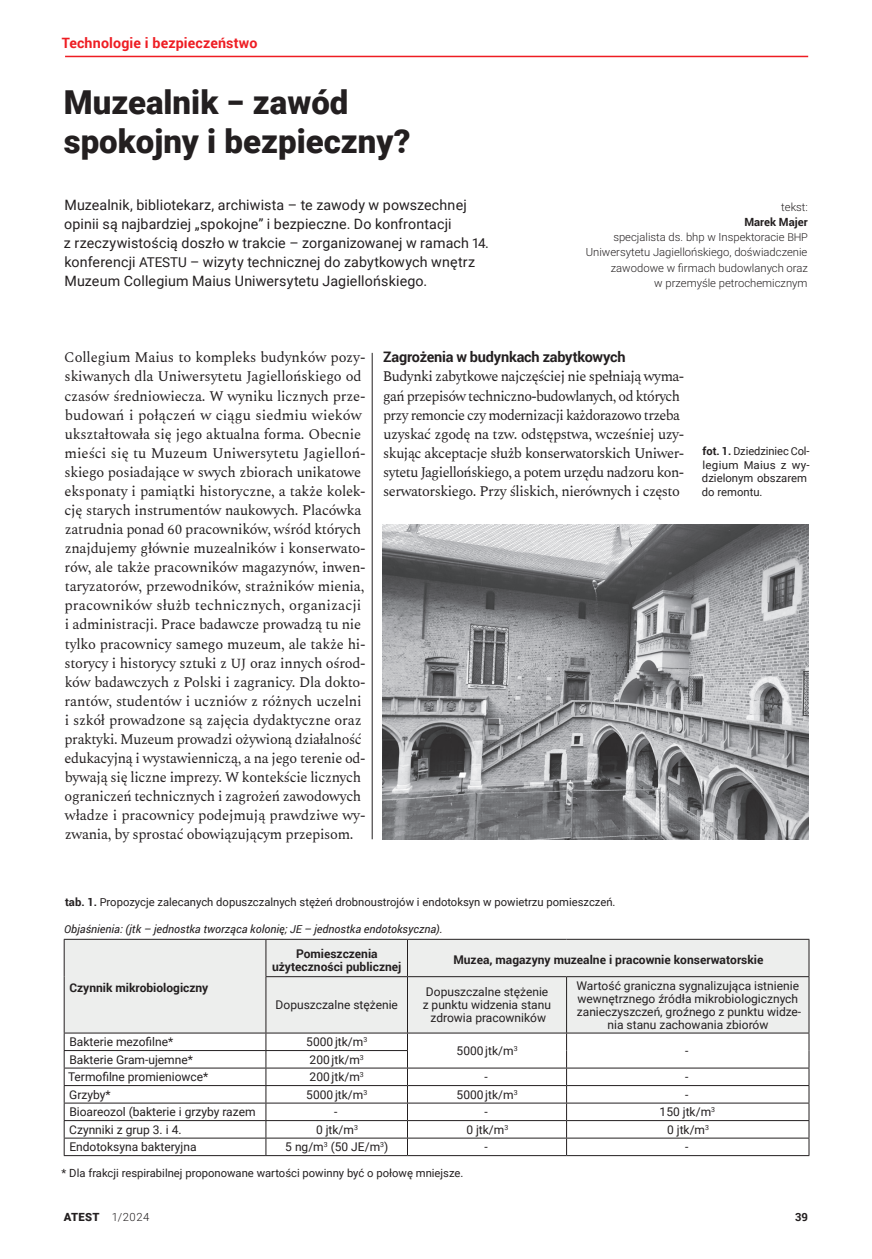
<style>
.page{position:relative;width:872px;height:1259px;background:#fff}
.page>*{position:absolute;margin:0;border:0;box-sizing:border-box;transform-origin:0 0}
.t1{font:900 33px/38.1px "Roboto";color:#231f20}
.t2{font:14.4px/19px "Spectral";letter-spacing:-.02em;color:#231f20}
.t3{font:14.4px/19px "Spectral";letter-spacing:-.04em;color:#231f20}
.t4{font:700 14.4px "Roboto";letter-spacing:-.015em;color:#231f20}
.t5{font:14.25px/19px "Roboto";letter-spacing:.01em;color:#231f20}
.t6{font:700 14.25px "Roboto";letter-spacing:.01em;color:#ee1d23}
.t7{font:12px/12.9px "Roboto";color:#231f20;text-align:center}
.t8{font:700 12px/12.9px "Roboto";color:#231f20;text-align:center}
.t9{font:11.25px/13.5px "Roboto";color:#231f20}
.t10{font:300 11.25px/15.3px "Roboto";color:#231f20;text-align:right}
.t11{font:italic 11.25px "Roboto";color:#231f20}
.t12{font:700 11.25px "Roboto";color:#231f20}
.s1{font-size:13.5px}
.s2{font-weight:700}
.s3{font-size:10.8px}
.s4{font-size:13.65px}
.s5{font-weight:900}
</style>
<div class="page">
<hr style="left:65px;top:56px;width:743px;height:1px;background:#ee1d23">
<hr style="left:372px;top:353px;width:1px;height:486px;background:#231f20">
<div style="left:65px;top:940px;width:743px;height:92px;background:#edeeed"></div>
<hr style="left:64px;top:939px;width:202px;height:1px;background:#231f20">
<hr style="left:64px;top:939px;width:1px;height:37px;background:#231f20">
<hr style="left:64px;top:976px;width:1px;height:56px;background:#231f20">
<hr style="left:266px;top:939px;width:141px;height:1px;background:#231f20">
<hr style="left:265px;top:939px;width:1px;height:37px;background:#231f20">
<hr style="left:407px;top:939px;width:159px;height:1px;background:#231f20">
<hr style="left:407px;top:939px;width:1px;height:37px;background:#231f20">
<hr style="left:566px;top:939px;width:243px;height:1px;background:#231f20">
<hr style="left:808px;top:939px;width:1px;height:37px;background:#231f20">
<hr style="left:265px;top:976px;width:142px;height:1px;background:#231f20">
<hr style="left:265px;top:977px;width:1px;height:55px;background:#231f20">
<hr style="left:407px;top:976px;width:159px;height:1px;background:#231f20">
<hr style="left:407px;top:977px;width:1px;height:55px;background:#231f20">
<hr style="left:566px;top:976px;width:243px;height:1px;background:#231f20">
<hr style="left:566px;top:977px;width:1px;height:55px;background:#231f20">
<hr style="left:808px;top:977px;width:1px;height:55px;background:#231f20">
<hr style="left:64px;top:1032px;width:202px;height:1px;background:#231f20">
<hr style="left:266px;top:1032px;width:141px;height:1px;background:#231f20">
<hr style="left:407px;top:1032px;width:159px;height:1px;background:#231f20">
<hr style="left:566px;top:1032px;width:243px;height:1px;background:#231f20">
<hr style="left:64px;top:1050px;width:202px;height:1px;background:#231f20">
<hr style="left:266px;top:1050px;width:142px;height:1px;background:#231f20">
<hr style="left:64px;top:1067px;width:202px;height:1px;background:#231f20">
<hr style="left:266px;top:1067px;width:141px;height:1px;background:#231f20">
<hr style="left:407px;top:1067px;width:159px;height:1px;background:#231f20">
<hr style="left:566px;top:1067px;width:243px;height:1px;background:#231f20">
<hr style="left:64px;top:1085px;width:202px;height:1px;background:#231f20">
<hr style="left:266px;top:1085px;width:141px;height:1px;background:#231f20">
<hr style="left:407px;top:1085px;width:159px;height:1px;background:#231f20">
<hr style="left:566px;top:1085px;width:243px;height:1px;background:#231f20">
<hr style="left:64px;top:1102px;width:202px;height:1px;background:#231f20">
<hr style="left:266px;top:1102px;width:141px;height:1px;background:#231f20">
<hr style="left:407px;top:1102px;width:159px;height:1px;background:#231f20">
<hr style="left:566px;top:1102px;width:243px;height:1px;background:#231f20">
<hr style="left:64px;top:1120px;width:202px;height:1px;background:#231f20">
<hr style="left:266px;top:1120px;width:141px;height:1px;background:#231f20">
<hr style="left:407px;top:1120px;width:159px;height:1px;background:#231f20">
<hr style="left:566px;top:1120px;width:243px;height:1px;background:#231f20">
<hr style="left:64px;top:1137px;width:202px;height:1px;background:#231f20">
<svg style="left:64px;top:1033px;width:1px;height:122px"></svg>
<hr style="left:266px;top:1137px;width:141px;height:1px;background:#231f20">
<svg style="left:265px;top:1033px;width:1px;height:122px"></svg>
<hr style="left:407px;top:1137px;width:159px;height:1px;background:#231f20">
<svg style="left:407px;top:1033px;width:1px;height:122px"></svg>
<hr style="left:566px;top:1137px;width:243px;height:1px;background:#231f20">
<svg style="left:566px;top:1033px;width:1px;height:122px"></svg>
<svg style="left:808px;top:1033px;width:1px;height:122px"></svg>
<hr style="left:64px;top:1155px;width:202px;height:1px;background:#231f20">
<hr style="left:266px;top:1155px;width:141px;height:1px;background:#231f20">
<hr style="left:407px;top:1155px;width:159px;height:1px;background:#231f20">
<hr style="left:566px;top:1155px;width:243px;height:1px;background:#231f20">
<img style="left:383px;top:524px;width:425px;height:315px">
<p class="t6" style="left:62px;top:33px;width:197px">Technologie i bezpieczeństwo</p>
<h1 class="t1" style="left:64px;top:82px;width:348px">Muzealnik − zawód spokojny i bezpieczny?</h1>
<p class="t5" style="left:64px;top:195px;width:426px">Muzealnik, bibliotekarz, archiwista – te zawody w powszechnej opinii są najbardziej „spokojne” i bezpieczne. Do konfrontacji<br>z rzeczywistością doszło w trakcie – zorganizowanej w ramach <span class="s1">14</span>. konferencji <span class="s1">ATESTU</span> – wizyty technicznej do zabytkowych wnętrz Muzeum Collegium Maius Uniwersytetu Jagiellońskiego.</p>
<p class="t10" style="left:781px;top:199px;width:28px">tekst:</p>
<p class="t10" style="left:586px;top:214px;width:224px"><span class="s2">Marek Majer<br></span>specjalista ds. bhp w Inspektoracie <span class="s3">BHP </span>Uniwersytetu Jagiellońskiego, doświadczenie zawodowe w firmach budowlanych oraz<br>w przemyśle petrochemicznym</p>
<p class="t2" style="left:64px;top:347px;width:303px">Collegium Maius to kompleks budynków pozy&shy;skiwanych dla Uniwersytetu Jagiellońskiego od czasów średniowiecza. W wyniku licznych prze&shy;budowań i połączeń w ciągu siedmiu wieków ukształtowała się jego aktualna forma. Obecnie mieści się tu Muzeum Uniwersytetu Jagielloń&shy;skiego posiadające w swych zbiorach unikatowe eksponaty i pamiątki historyczne, a także kolek&shy;cję starych instrumentów naukowych. Placówka zatrudnia ponad <span class="s4">60</span> pracowników, wśród których znajdujemy głównie muzealników i konserwato&shy;rów, ale także pracowników magazynów, inwen&shy;taryzatorów, przewodników, strażników mienia, pracowników służb technicznych, organizacji i administracji. Prace badawcze prowadzą tu nie tylko pracownicy samego muzeum, ale także hi&shy;storycy i historycy sztuki z <span class="s4">UJ</span> oraz innych ośrod&shy;ków badawczych z Polski i zagranicy. Dla dokto&shy;rantów, studentów i uczniów z różnych uczelni i szkół prowadzone są zajęcia dydaktyczne oraz praktyki. Muzeum prowadzi ożywioną działalność edukacyjną i wystawienniczą, a na jego terenie od&shy;bywają się liczne imprezy. W kontekście licznych ograniczeń technicznych i zagrożeń zawodowych władze i pracownicy podejmują prawdziwe wy&shy;zwania, by sprostać obowiązującym przepisom.</p>
<p class="t4" style="left:383px;top:347px;width:244px">Zagrożenia w budynkach zabytkowych</p>
<p class="t3" style="left:383px;top:366px;width:303px">Budynki zabytkowe najczęściej nie spełniają wyma&shy;gań przepisów techniczno-budowlanych, od których przy remoncie czy modernizacji każdorazowo trzeba uzyskać zgodę na tzw. odstępstwa, wcześniej uzy&shy;skując akceptacje służb konserwatorskich Uniwer&shy;sytetu Jagiellońskiego, a potem urzędu nadzoru kon&shy;serwatorskiego. Przy śliskich, nierównych i często</p>
<p class="t9" style="left:702px;top:444px;width:109px"><span class="s2">fot. 1.</span> <span class="s3">D</span>ziedziniec <span class="s3">C</span>ol&shy;legium <span class="s3">M</span>aius z wy&shy;dzielonym obszarem do remontu.</p>
<p class="t9" style="left:65px;top:894px;width:552px"><span class="s2">tab. 1.</span> <span class="s3">P</span>ropozycje zalecanych dopuszczalnych stężeń drobnoustrojów i endotoksyn w powietrzu pomieszczeń.</p>
<p class="t11" style="left:64px;top:921px;width:380px"><span class="s3">O</span>bjaśnienia: (jtk – jednostka tworząca kolonię; <span class="s3">JE</span> – jednostka endotoksyczna).</p>
<p class="t8" style="left:69px;top:981px;width:141px">Czynnik mikrobiologiczny</p>
<p class="t8" style="left:272px;top:946px;width:131px">Pomieszczenia użyteczności publicznej</p>
<p class="t8" style="left:453px;top:953px;width:311px">Muzea, magazyny muzealne i pracownie konserwatorskie</p>
<p class="t7" style="left:276px;top:998px;width:124px">Dopuszczalne stężenie</p>
<p class="t7" style="left:423px;top:985px;width:130px">Dopuszczalne stężenie z punktu widzenia stanu zdrowia pracowników</p>
<p class="t7" style="left:576px;top:978px;width:226px">Wartość graniczna sygnalizująca istnienie wewnętrznego źródła mikrobiologicznych zanieczyszczeń, groźnego z punktu widze&shy;nia stanu zachowania zbiorów</p>
<p class="t7" style="left:69px;top:1035px;width:105px">Bakterie mezofilne*</p>
<p class="t7" style="left:306px;top:1035px;width:62px">5000 jtk/m<sup>3</sup></p>
<p class="t7" style="left:456px;top:1044px;width:62px">5000 jtk/m<sup>3</sup></p>
<p class="t7" style="left:685px;top:1044px;width:5px">-</p>
<p class="t7" style="left:69px;top:1052px;width:125px">Bakterie Gram-ujemne*</p>
<p class="t7" style="left:310px;top:1052px;width:56px">200 jtk/m<sup>3</sup></p>
<p class="t7" style="left:68px;top:1070px;width:142px">Termofilne promieniowce*</p>
<p class="t7" style="left:310px;top:1070px;width:56px">200 jtk/m<sup>3</sup></p>
<p class="t7" style="left:484px;top:1070px;width:5px">-</p>
<p class="t7" style="left:685px;top:1070px;width:5px">-</p>
<p class="t7" style="left:69px;top:1087px;width:43px">Grzyby*</p>
<p class="t7" style="left:306px;top:1087px;width:62px">5000 jtk/m<sup>3</sup></p>
<p class="t7" style="left:456px;top:1087px;width:62px">5000 jtk/m<sup>3</sup></p>
<p class="t7" style="left:685px;top:1087px;width:5px">-</p>
<p class="t7" style="left:69px;top:1105px;width:188px">Bioareozol (bakterie i grzyby razem</p>
<p class="t7" style="left:334px;top:1105px;width:5px">-</p>
<p class="t7" style="left:484px;top:1105px;width:5px">-</p>
<p class="t7" style="left:659px;top:1105px;width:57px">150 jtk/m<sup>3</sup></p>
<p class="t7" style="left:69px;top:1122px;width:114px">Czynniki z grup 3. i 4.</p>
<p class="t7" style="left:316px;top:1122px;width:43px">0 jtk/m<sup>3</sup></p>
<p class="t7" style="left:466px;top:1122px;width:43px">0 jtk/m<sup>3</sup></p>
<p class="t7" style="left:667px;top:1122px;width:43px">0 jtk/m<sup>3</sup></p>
<p class="t7" style="left:69px;top:1140px;width:129px">Endotoksyna bakteryjna</p>
<p class="t7" style="left:285px;top:1140px;width:104px">5 ng/m<sup>3</sup> (50 JE/m<sup>3</sup>)</p>
<p class="t7" style="left:484px;top:1140px;width:5px">-</p>
<p class="t7" style="left:685px;top:1140px;width:5px">-</p>
<p class="t9" style="left:61px;top:1165px;width:403px">* Dla frakcji respirabilnej proponowane wartości powinny być o połowę mniejsze.</p>
<p class="t10" style="left:64px;top:1208px;width:87px"><span class="s5">ATEST</span> 1/2024</p>
<p class="t12" style="left:795px;top:1208px;width:14px">39</p>
</div>
